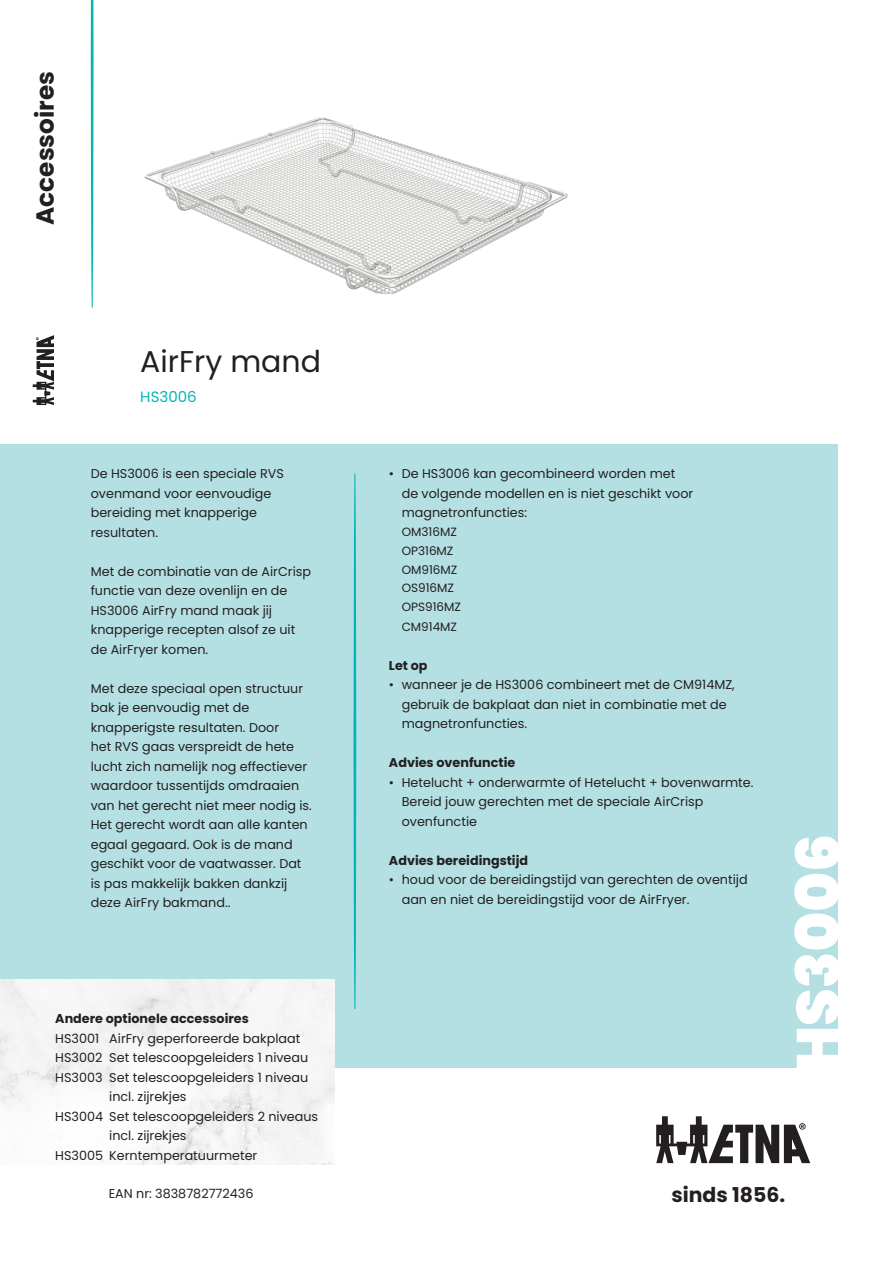
<style>
.page{position:relative;width:893px;height:1263px;background:#fff}
.page>*{position:absolute;margin:0;border:0;box-sizing:border-box;transform-origin:0 0}
.Typenummer_wit{font:900 60px "Poppins";color:#fff}
.Commerciële_naam{font:30px "Poppins";color:#231f20}
.t1{font:700 24.75px "Poppins";color:#231f20}
.t2{font:700 20.4px "Poppins";color:#231f20}
.Typenummer___afmeting{font:15px "Poppins";color:#00b5b8}
.USP{font:12.75px/19.5px "Poppins";color:#231f20}
.Kop{font:12.75px/19.5px "Poppins";color:#231f20}
.Producttekst_tussenkop{font:700 12.75px "Poppins";color:#231f20}
.Kop-2{font:700 12.75px "Poppins";color:#231f20}
.t3{font:12px/18.9px "Poppins";color:#231f20}
</style>
<div class="page">
<div style="left:0;top:444px;width:838px;height:623px;background:#b4e0e3"></div>
<svg style="left:91px;top:0;width:3px;height:308px"></svg>
<svg style="left:33px;top:335px;width:21px;height:70px"></svg>
<svg style="left:656px;top:1116px;width:154px;height:47px"></svg>
<svg style="left:354px;top:474px;width:2px;height:535px"></svg>
<img style="left:144px;top:117px;width:424px;height:177px">
<div style="left:0;top:979px;width:334px;height:185px;background:#f5f5f5"></div>
<h3 class="t1" style="left:31px;top:225px;width:155px;rotate:-90deg">Accessoires</h3>
<p class="Commerciële_naam" style="left:140px;top:344px;width:182px">AirFry mand</p>
<p class="Typenummer___afmeting" style="left:140px;top:388px;width:58px">HS3006</p>
<p class="USP" style="left:91px;top:464px;width:195px">De HS3006 is een speciale RVS ovenmand voor eenvoudige bereiding met knapperige resultaten.</p>
<p class="USP" style="left:91px;top:562px;width:222px">Met de combinatie van de AirCrisp functie van deze ovenlijn en de<br>HS3006 AirFry mand maak jij knapperige recepten alsof ze uit de AirFryer komen.</p>
<p class="USP" style="left:91px;top:679px;width:223px">Met deze speciaal open structuur bak je eenvoudig met de knapperigste resultaten. Door<br>het RVS gaas verspreidt de hete lucht zich namelijk nog effectiever waardoor tussentijds omdraaien van het gerecht niet meer nodig is.<br>Het gerecht wordt aan alle kanten egaal gegaard. Ook is de mand geschikt voor de vaatwasser. Dat is pas makkelijk bakken dankzij deze AirFry bakmand..</p>
<p class="Kop-2" style="left:55px;top:1011px;width:195px">Andere optionele accessoires</p>
<p class="Kop" style="left:55px;top:1029px;width:247px">HS3001 AirFry geperforeerde bakplaat</p>
<p class="Kop" style="left:55px;top:1048px;width:255px">HS3002 Set telescoopgeleiders 1 niveau</p>
<p class="Kop" style="left:109px;top:1068px;width:201px;text-indent:-54px">HS3003 Set telescoopgeleiders 1 niveau incl. zijrekjes</p>
<p class="Kop" style="left:109px;top:1107px;width:210px;text-indent:-54px">HS3004 Set telescoopgeleiders 2 niveaus incl. zijrekjes</p>
<p class="Kop" style="left:55px;top:1146px;width:204px">HS3005 Kerntemperatuurmeter</p>
<p class="USP" style="left:109px;top:1183px;width:146px">EAN nr: 3838782772436</p>
<p class="USP" style="left:402px;top:464px;width:293px;text-indent:-13px">• De HS3006 kan gecombineerd worden met de volgende modellen en is niet geschikt voor magnetronfuncties:</p>
<p class="t3" style="left:402px;top:522px;width:61px">OM316MZ<br>OP316MZ<br>OM916MZ<br>OS916MZ<br>OPS916MZ<br>CM914MZ</p>
<p class="Producttekst_tussenkop" style="left:389px;top:658px;width:40px">Let op</p>
<p class="USP" style="left:402px;top:675px;width:335px;text-indent:-13px">• wanneer je de HS3006 combineert met de CM914MZ, gebruik de bakplaat dan niet in combinatie met de magnetronfuncties.</p>
<p class="Producttekst_tussenkop" style="left:389px;top:755px;width:128px">Advies ovenfunctie</p>
<p class="USP" style="left:402px;top:772px;width:353px;text-indent:-13px">• Hetelucht + onderwarmte of Hetelucht + bovenwarmte.<br>Bereid jouw gerechten met de speciale AirCrisp ovenfunctie</p>
<p class="Producttekst_tussenkop" style="left:389px;top:853px;width:141px">Advies bereidingstijd</p>
<p class="USP" style="left:402px;top:870px;width:347px;text-indent:-13px">• houd voor de bereidingstijd van gerechten de oventijd aan en niet de bereidingstijd voor de AirFryer.</p>
<p class="Typenummer_wit" style="left:783px;top:1071px;width:239px;rotate:-90deg">HS3006</p>
<h3 class="t2" style="left:671px;top:1183px;width:115px">sinds 1856.</h3>
</div>
